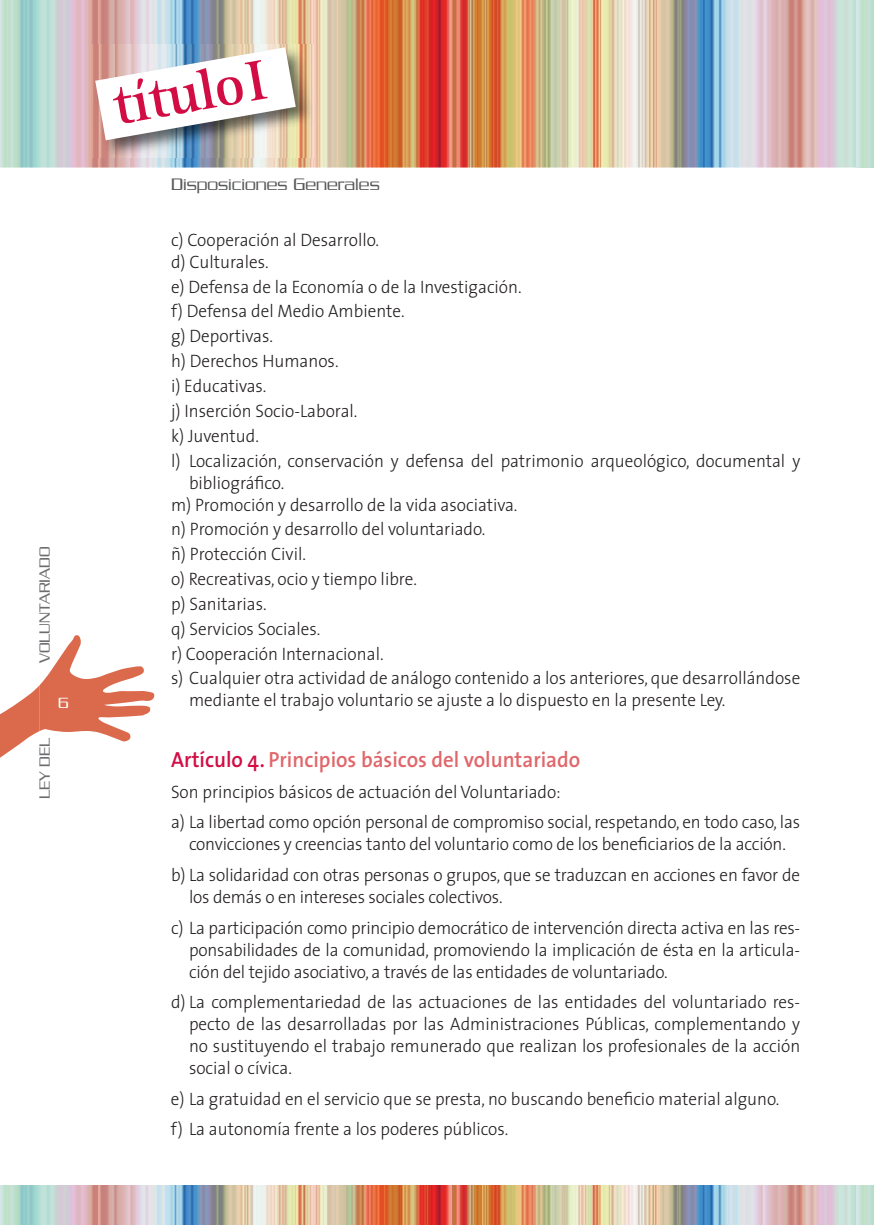
<style>
.page{position:relative;width:874px;height:1225px;background:#fff}
.page>*{position:absolute;margin:0;border:0;box-sizing:border-box;transform-origin:0 0}
.t1{font:700 58px "Rotis Serif Std";color:#d20d44}
.t2{font:600 22px "The Sans";color:#e0676b;scale:.95 1}
.t3{font:300 18px/24.8px "The Sans";color:#231f20;scale:.95 1}
.t4{font:300 18px "Serpentine Std";color:#57585a}
.t5{font:300 16px "Serpentine Std";color:#6c6d70}
.t6{font:300 16px "Serpentine Std";color:#fff}
.s1{color:#d20d44}
</style>
<div class="page">
<img style="left:0;top:1185px;width:873px;height:40px">
<img style="left:0;top:0;width:873px;height:167px">
<svg style="left:0;top:635px;width:155px;height:122px"></svg>
<img style="left:92px;top:45px;width:222px;height:113px">
<svg style="left:95px;top:47px;width:200px;height:93px"></svg>
<p class="t5" style="left:36px;top:663px;width:118px;rotate:-90deg">VOLUNTARIADO</p>
<p class="t6" style="left:58px;top:693px;width:12px">6</p>
<p class="t5" style="left:36px;top:799px;width:63px;rotate:-90deg">LEY DEL</p>
<h1 class="t1" style="left:107px;top:72px;width:156px;rotate:-10deg">título I</h1>
<p class="t4" style="left:171px;top:175px;width:210px">Disposiciones Generales</p>
<p class="t3" style="left:171px;top:228px;width:220px;line-height:22px">c) Cooperación al Desarrollo. d) Culturales.</p>
<p class="t3" style="left:171px;top:273px;width:663px">e) Defensa de la Economía o de la Investigación.<br>f) Defensa del Medio Ambiente.<br>g) Deportivas.<br>h) Derechos Humanos.<br>i) Educativas.<br>j) Inserción Socio-Laboral.<br>k) Juventud.<br>l) Localización, conservación y defensa del patrimonio arqueológico, documental y</p>
<p class="t3" style="left:171px;top:471px;width:366px;line-height:22px;text-indent:18px">bibliográfico.<br>m) Promoción y desarrollo de la vida asociativa.</p>
<p class="t3" style="left:171px;top:516px;width:663px">n) Promoción y desarrollo del voluntariado.<br>ñ) Protección Civil.<br>o) Recreativas, ocio y tiempo libre.<br>p) Sanitarias.<br>q) Servicios Sociales.<br>r) Cooperación Internacional.<br>s) Cualquier otra actividad de análogo contenido a los anteriores, que desarrollándose</p>
<p class="t3" style="left:189px;top:687px;width:565px">mediante el trabajo voluntario se ajuste a lo dispuesto en la presente Ley.</p>
<p class="t2" style="left:171px;top:741px;width:432px"><span class="s1">Artículo 4.</span> Principios básicos del voluntariado</p>
<p class="t3" style="left:171px;top:776px;width:663px;line-height:30.6px">Son principios básicos de actuación del Voluntariado:<br>a) La libertad como opción personal de compromiso social, respetando, en todo caso, las</p>
<p class="t3" style="left:171px;top:828px;width:663px;line-height:30.6px;text-align:center">convicciones y creencias tanto del voluntario como de los beneficiarios de la acción.<br>b) La solidaridad con otras personas o grupos, que se traduzcan en acciones en favor de</p>
<p class="t3" style="left:171px;top:881px;width:663px;line-height:30.6px;text-indent:18px">los demás o en intereses sociales colectivos.<br>c) La participación como principio democrático de intervención directa activa en las res-</p>
<p class="t3" style="left:189px;top:938px;width:644px;line-height:22px">ponsabilidades de la comunidad, promoviendo la implicación de ésta en la articula&shy;ción del tejido asociativo, a través de las entidades de voluntariado.</p>
<p class="t3" style="left:189px;top:990px;width:644px;line-height:22px;text-align:justify;text-indent:-18px">d) La complementariedad de las actuaciones de las entidades del voluntariado res&shy;pecto de las desarrolladas por las Administraciones Públicas, complementando y no sustituyendo el trabajo remunerado que realizan los profesionales de la acción social o cívica.</p>
<p class="t3" style="left:171px;top:1082px;width:641px;line-height:30.6px">e) La gratuidad en el servicio que se presta, no buscando beneficio material alguno. f) La autonomía frente a los poderes públicos.</p>
</div>
